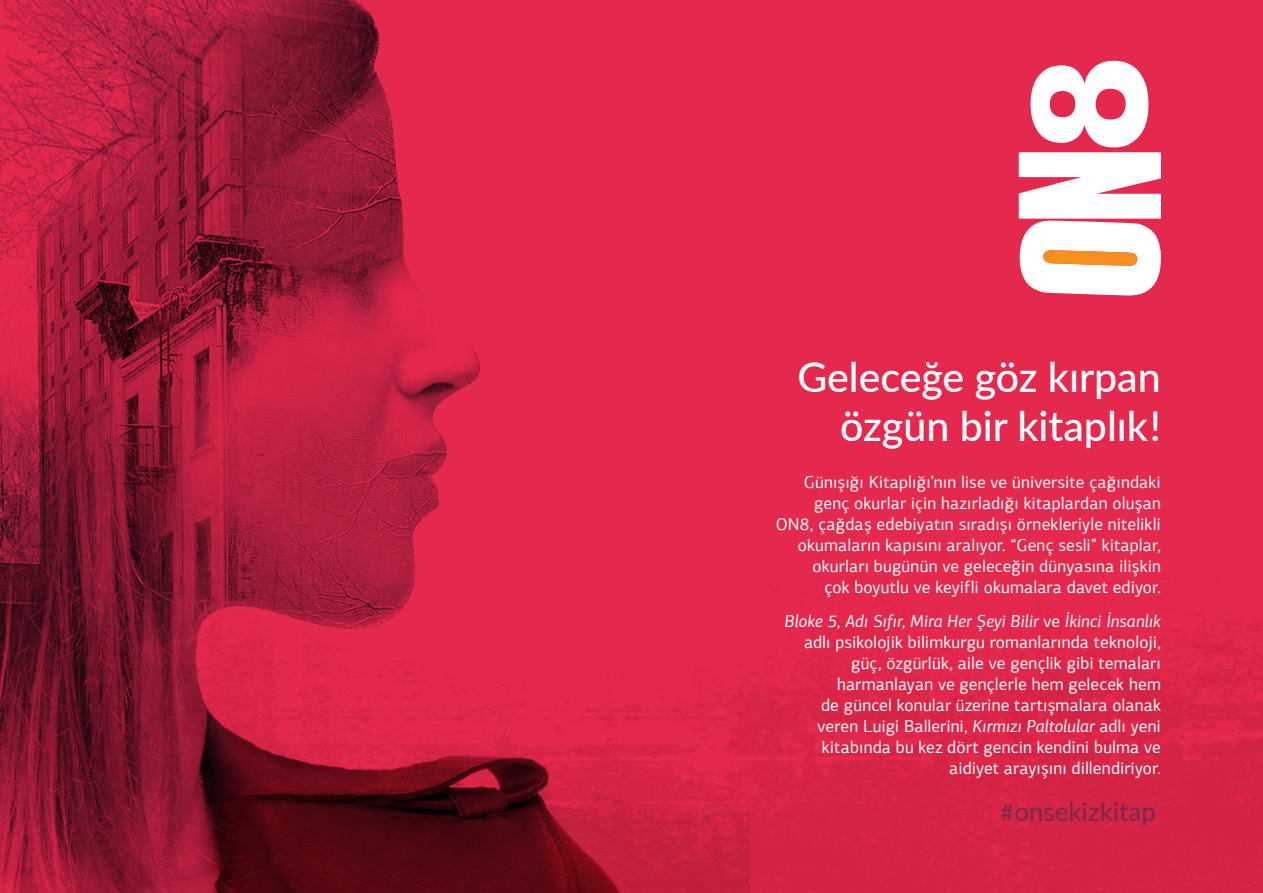
<style>
.page{position:relative;width:1263px;height:893px;background:#fff}
.page>*{position:absolute;margin:0;border:0;box-sizing:border-box;transform-origin:0 0}
.t1{font:500 41.1px/48px "Lato";color:#fff;text-align:right}
.t2{font:500 25.8px "Lato";color:#80284d}
.t3{font:17.25px/21px "PF Agora Sans Pro";letter-spacing:.005em;color:#fff;text-align:right}
.s1{font-style:italic}
.s2{font-size:23.1px}
</style>
<div class="page">
<div style="left:0;top:0;width:1263px;height:892px;background:linear-gradient(to bottom,#ea294f,#d92548)"></div>
<svg style="left:1019px;top:61px;width:142px;height:234px"></svg>
<img style="left:0;top:0;width:750px;height:892px">
<h1 class="t1" style="left:797px;top:352px;width:365px">Geleceğe göz kırpan özgün bir kitaplık!</h1>
<p class="t3" style="left:776px;top:471px;width:387px">Günışığı Kitaplığı’nın lise ve üniversite çağındaki genç okurlar için hazırladığı kitaplardan oluşan ON8, çağdaş edebiyatın sıradışı örnekleriyle nitelikli okumaların kapısını aralıyor. “Genç sesli” kitaplar, okurları bugünün ve geleceğin dünyasına ilişkin<br>çok boyutlu ve keyifli okumalara davet ediyor.</p>
<p class="t3" style="left:784px;top:610px;width:378px"><span class="s1">Bloke 5</span>, <span class="s1">Adı Sıfır</span>, <span class="s1">Mira Her Şeyi Bilir</span> ve <span class="s1">İkinci İnsanlık </span>adlı psikolojik bilimkurgu romanlarında teknoloji, güç, özgürlük, aile ve gençlik gibi temaları harmanlayan ve gençlerle hem gelecek hem<br>de güncel konular üzerine tartışmalara olanak veren Luigi Ballerini, <span class="s1">Kırmızı Paltolular</span> adlı yeni kitabında bu kez dört gencin kendini bulma ve aidiyet arayışını dillendiriyor.</p>
<h2 class="t2" style="left:1000px;top:793px;width:157px"><span class="s2">#</span>onsekizkitap</h2>
</div>
